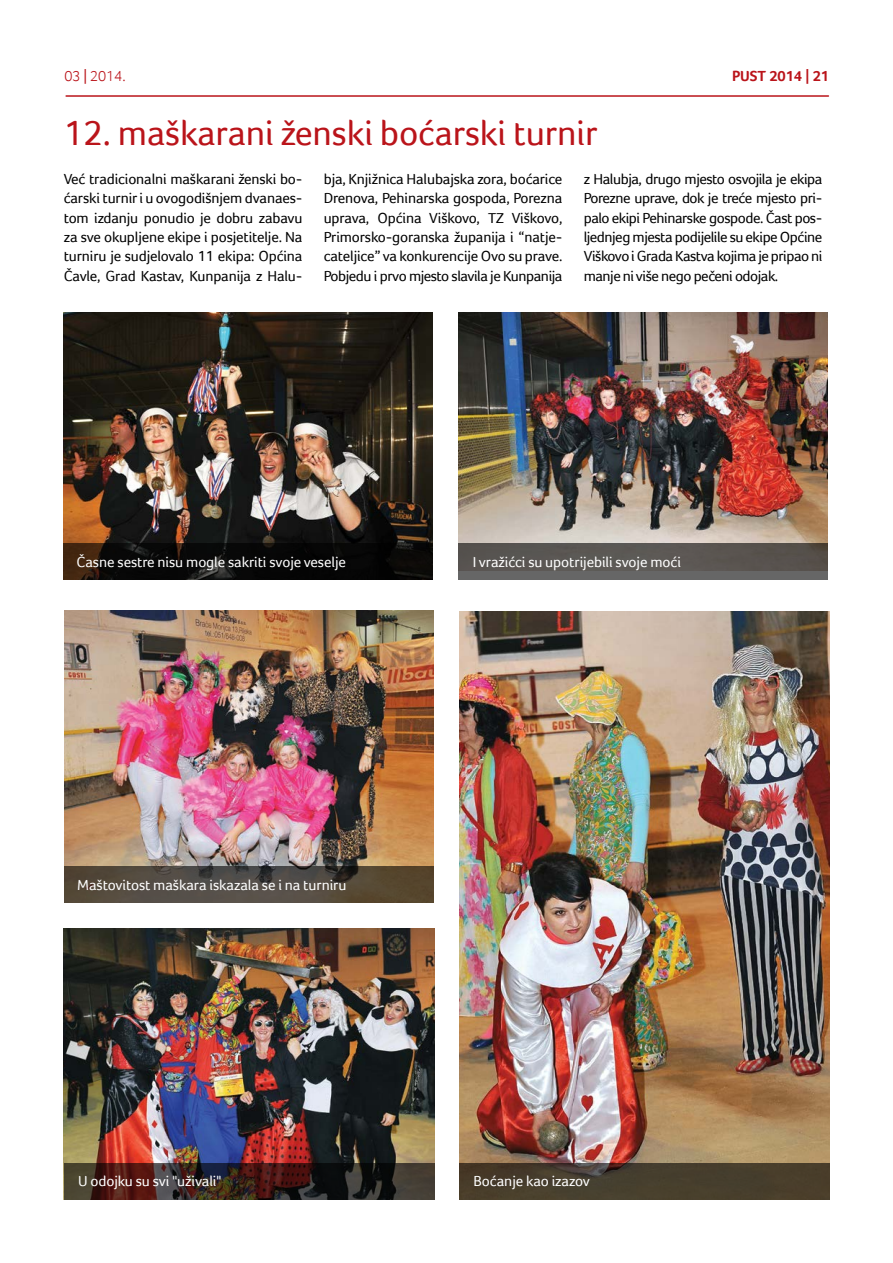
<style>
.page{position:relative;width:893px;height:1263px;background:#fff}
.page>*{position:absolute;margin:0;border:0;box-sizing:border-box;transform-origin:0 0}
.t1{font:36px "Foco";letter-spacing:-.005em;color:#ba141a}
.t2{font:15px/19.4px "Foco";letter-spacing:-.03em;color:#000;text-align:justify}
.t3{font:15px "Foco";letter-spacing:-.005em;color:#fff}
.t4{font:700 15px "Foco";letter-spacing:-.005em;color:#ba141a}
.t5{font:300 15px "Foco";letter-spacing:-.005em;color:#ba141a}
.s1{font-weight:400}
</style>
<div class="page">
<hr style="left:66px;top:95px;width:762px;height:2px;background:#ba141a">
<img style="left:64px;top:313px;width:369px;height:230px">
<img style="left:458px;top:313px;width:370px;height:230px">
<img style="left:64px;top:928px;width:370px;height:235px">
<img style="left:459px;top:612px;width:370px;height:551px">
<img style="left:65px;top:610px;width:369px;height:256px">
<svg style="left:64px;top:543px;width:369px;height:36px;background:#0f0c0a"></svg>
<svg style="left:65px;top:866px;width:369px;height:37px;background:#51483d"></svg>
<svg style="left:458px;top:543px;width:370px;height:36px;background:#5c5855"></svg>
<svg style="left:64px;top:1163px;width:370px;height:36px;background:#382520"></svg>
<div style="left:459px;top:1163px;width:371px;height:36px;background:#473e2c"></div>
<p class="t5" style="left:65px;top:67px;width:63px">03 <span class="s1">|</span> 2014.</p>
<p class="t4" style="left:732px;top:67px;width:99px">PUST 2014 | 21</p>
<h1 class="t1" style="left:64px;top:112px;width:535px">12. maškarani ženski boćarski turnir</h1>
<p class="t2" style="left:64px;top:169px;width:240px">Već tradicionalni maškarani ženski bo&shy;ćarski turnir i u ovogodišnjem dvanaes&shy;tom izdanju ponudio je dobru zabavu za sve okupljene ekipe i posjetitelje. Na turniru je sudjelovalo 11 ekipa: Općina Čavle, Grad Kastav, Kunpanija z Halu-</p>
<p class="t2" style="left:324px;top:169px;width:240px">bja, Knjižnica Halubajska zora, boćarice Drenova, Pehinarska gospoda, Porezna uprava, Općina Viškovo, TZ Viškovo, Primorsko-goranska županija i “natje&shy;cateljice” va konkurencije Ovo su prave.<br>Pobjedu i prvo mjesto slavila je Kunpanija</p>
<p class="t2" style="left:584px;top:169px;width:240px">z Halubja, drugo mjesto osvojila je ekipa Porezne uprave, dok je treće mjesto pri&shy;palo ekipi Pehinarske gospode. Čast pos&shy;ljednjeg mjesta podijelile su ekipe Općine Viškovo i Grada Kastva kojima je pripao ni manje ni više nego pečeni odojak.</p>
<p class="t3" style="left:77px;top:553px;width:271px">Časne sestre nisu mogle sakriti svoje veselje</p>
<p class="t3" style="left:77px;top:876px;width:271px">Maštovitost maškara iskazala se i na turniru</p>
<p class="t3" style="left:473px;top:553px;width:210px">I vražićci su upotrijebili svoje moći</p>
<p class="t3" style="left:78px;top:1173px;width:145px">U odojku su svi "uživali"</p>
<p class="t3" style="left:473px;top:1173px;width:118px">Boćanje kao izazov</p>
</div>
